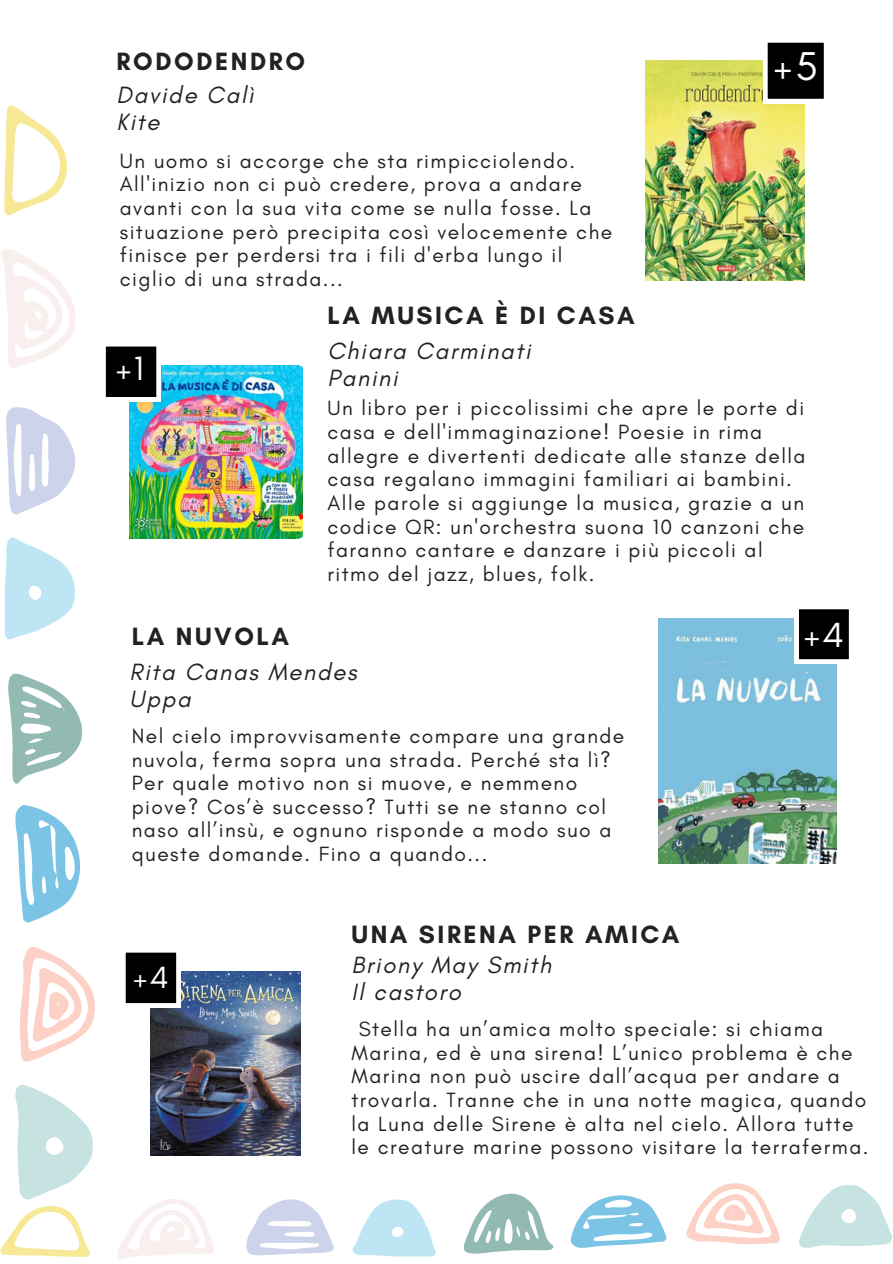
<style>
.page{position:relative;width:893px;height:1264px;background:#fff}
.page>*{position:absolute;margin:0;border:0;box-sizing:border-box;transform-origin:0 0}
.t1{font:40.95px "Glacial Indifference";color:#fff}
.t2{font:35.55px "Glacial Indifference";color:#fff}
.t3{font:34.2px "Glacial Indifference";color:#fff}
.t4{font:31.2px "Glacial Indifference";color:#fff}
.t5{font:700 25.5px "Glacial Indifference";letter-spacing:.1em;color:#222}
.t6{font:italic 24px "Glacial Indifference";letter-spacing:.07em;color:#222}
.t7{font:21px/23.7px "Glacial Indifference";letter-spacing:.07em;color:#222}
</style>
<div class="page">
<img style="left:646px;top:60px;width:158px;height:221px">
<img style="left:130px;top:365px;width:172px;height:173px">
<svg style="left:763px;top:42px;width:61px;height:61px;background:#272727"></svg>
<svg style="left:105px;top:346px;width:56px;height:55px;background:#2c2c2c"></svg>
<svg style="left:799px;top:1185px;width:93px;height:63px"></svg>
<svg style="left:352px;top:1199px;width:84px;height:57px"></svg>
<svg style="left:570px;top:1195px;width:96px;height:52px"></svg>
<svg style="left:463px;top:1193px;width:90px;height:60px"></svg>
<svg style="left:246px;top:1199px;width:88px;height:56px"></svg>
<svg style="left:118px;top:1199px;width:96px;height:61px"></svg>
<svg style="left:686px;top:1183px;width:93px;height:61px"></svg>
<svg style="left:0;top:1085px;width:93px;height:171px"></svg>
<svg style="left:5px;top:537px;width:70px;height:103px"></svg>
<svg style="left:15px;top:805px;width:65px;height:117px"></svg>
<svg style="left:8px;top:673px;width:75px;height:111px"></svg>
<svg style="left:6px;top:407px;width:69px;height:108px"></svg>
<svg style="left:1px;top:249px;width:74px;height:119px"></svg>
<svg style="left:4px;top:105px;width:64px;height:110px"></svg>
<svg style="left:20px;top:947px;width:75px;height:114px"></svg>
<img style="left:151px;top:971px;width:149px;height:184px">
<svg style="left:125px;top:952px;width:56px;height:55px;background:#2c2c2c"></svg>
<img style="left:659px;top:618px;width:177px;height:245px">
<svg style="left:794px;top:609px;width:55px;height:54px;background:#292929"></svg>
<p class="t5" style="left:117px;top:45px;width:190px">RODODENDRO</p>
<p class="t6" style="left:117px;top:80px;width:138px">Davide Calì</p>
<p class="t6" style="left:117px;top:107px;width:44px">Kite</p>
<p class="t7" style="left:120px;top:148px;width:494px">Un uomo si accorge che sta rimpicciolendo.<br>All'inizio non ci può credere, prova a andare avanti con la sua vita come se nulla fosse. La situazione però precipita così velocemente che finisce per perdersi tra i fili d'erba lungo il ciglio di una strada...</p>
<p class="t3" style="left:116px;top:347px;width:29px">+1</p>
<p class="t5" style="left:327px;top:299px;width:309px">LA MUSICA È DI CASA</p>
<p class="t6" style="left:327px;top:336px;width:204px">Chiara Carminati</p>
<p class="t6" style="left:327px;top:363px;width:72px">Panini</p>
<p class="t1" style="left:773px;top:41px;width:46px">+5</p>
<p class="t7" style="left:327px;top:396px;width:479px">Un libro per i piccolissimi che apre le porte di casa e dell'immaginazione! Poesie in rima allegre e divertenti dedicate alle stanze della casa regalano immagini familiari ai bambini.<br>Alle parole si aggiunge la musica, grazie a un codice QR: un'orchestra suona 10 canzoni che faranno cantare e danzare i più piccoli al ritmo del jazz, blues, folk.</p>
<p class="t5" style="left:132px;top:620px;width:159px">LA NUVOLA</p>
<p class="t2" style="left:803px;top:613px;width:42px">+4</p>
<p class="t6" style="left:130px;top:657px;width:229px">Rita Canas Mendes</p>
<p class="t6" style="left:130px;top:684px;width:63px">Uppa</p>
<p class="t7" style="left:132px;top:723px;width:494px">Nel cielo improvvisamente compare una grande nuvola, ferma sopra una strada. Perché sta lì?<br>Per quale motivo non si muove, e nemmeno piove? Cos’è successo? Tutti se ne stanno col naso all’insù, e ognuno risponde a modo suo a queste domande. Fino a quando...</p>
<p class="t4" style="left:133px;top:958px;width:37px">+4</p>
<p class="t5" style="left:351px;top:919px;width:329px">UNA SIRENA PER AMICA</p>
<p class="t6" style="left:351px;top:950px;width:201px">Briony May Smith</p>
<p class="t6" style="left:351px;top:977px;width:111px">Il castoro</p>
<p class="t7" style="left:351px;top:1016px;width:518px;text-indent:7px">Stella ha un’amica molto speciale: si chiama Marina, ed è una sirena! L’unico problema è che Marina non può uscire dall’acqua per andare a trovarla. Tranne che in una notte magica, quando la Luna delle Sirene è alta nel cielo. Allora tutte le creature marine possono visitare la terraferma.</p>
</div>
